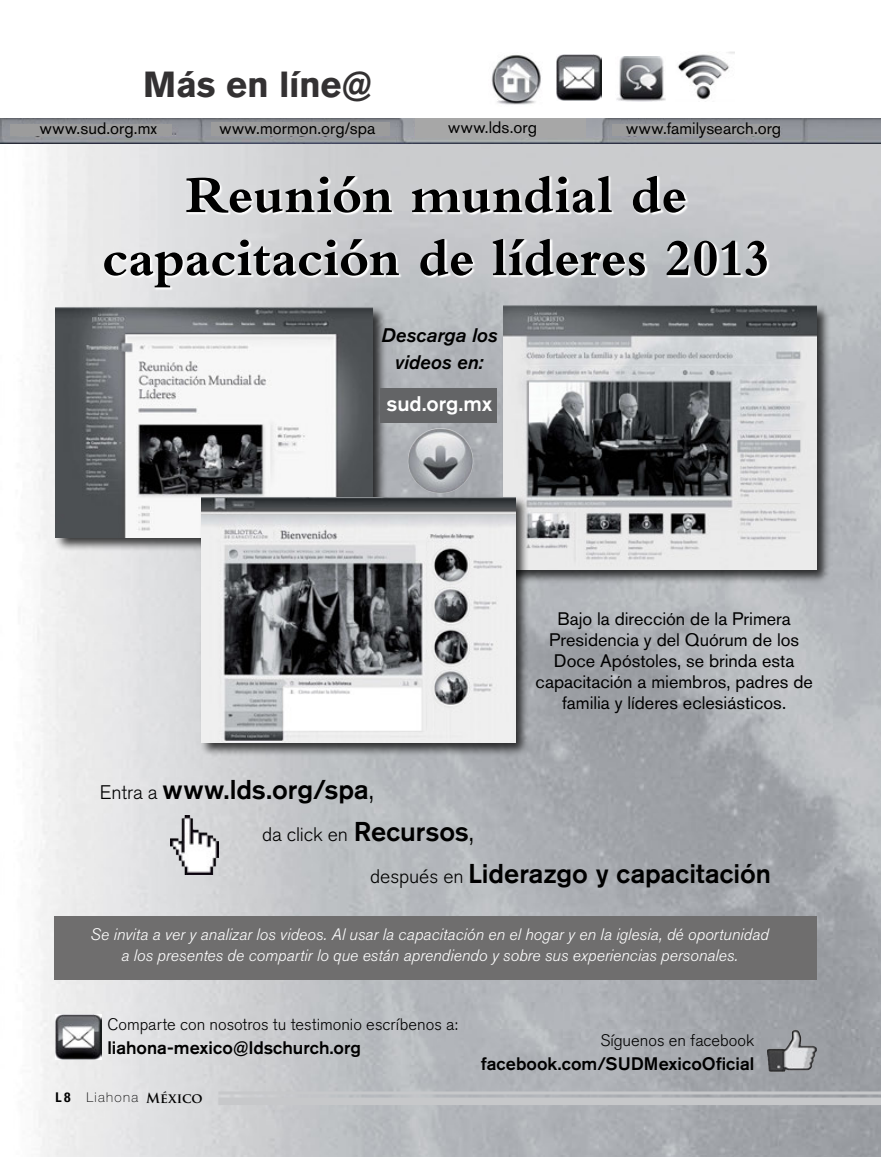
<style>
.page{position:relative;width:881px;height:1157px;background:#fff}
.page>*{position:absolute;margin:0;border:0;box-sizing:border-box;transform-origin:0 0}
.t1{font:700 54px/63px "Bembo Std";letter-spacing:-.005em;color:#000;text-align:center}
.t2{font:700 36px "Akzidenz Grotesk BQ";letter-spacing:-.01em;color:#333132}
.t3{font:500 27px "Akzidenz Grotesk BQ";color:#000}
.t4{font:500 21px "Akzidenz Grotesk BQ";color:#fff}
.t5{font:italic 19.5px/27px "Akzidenz Grotesk BQ Med";letter-spacing:-.005em;color:#000;text-align:center}
.t6{font:300 19.5px "Akzidenz Grotesk BQ";letter-spacing:-.005em;color:#000}
.t7{font:18px/21px "Akzidenz Grotesk BQ";color:#000;text-align:center}
.t8{font:500 18px "Akzidenz Grotesk BQ";color:#000}
.t9{font:italic 300 16.5px/21px "Akzidenz Grotesk BQ";color:#fff;text-align:center}
.t10{font:16.5px "Akzidenz Grotesk BQ";letter-spacing:.005em;color:#000}
.t11{font:300 16.5px "Akzidenz Grotesk BQ";color:#000}
.t12{font:100 13.5px "Helvetica Neue LT Std";letter-spacing:.1em;color:#000}
.s1{font-weight:300;font-size:19.5px}
.s2{font-weight:300}
.s3{font-weight:500;font-size:27px}
.s4{font-size:27px}
.s5{font-weight:700;font-stretch:condensed}
.s6{font-family:"Trajan Pro";font-weight:700}
</style>
<div class="page">
<img style="left:0;top:118px;width:880px;height:1039px">
<div style="left:10px;top:124px;width:162px;height:12px;background:#9c9c9c"></div>
<div style="left:211px;top:122px;width:178px;height:14px;background:#9c9c9c"></div>
<div style="left:415px;top:118px;width:170px;height:20px;background:#a7a7a7"></div>
<div style="left:612px;top:124px;width:167px;height:12px;background:#9c9c9c"></div>
<img style="left:491px;top:55px;width:50px;height:50px">
<img style="left:616px;top:56px;width:49px;height:45px">
<img style="left:556px;top:55px;width:45px;height:45px">
<img style="left:677px;top:52px;width:56px;height:48px">
<div style="left:218px;top:1097px;width:662px;height:8px;background:#c7c8ca"></div>
<hr style="left:218px;top:1091px;width:662px;height:3px;background:#c7c8ca">
<div style="left:54px;top:305px;width:333px;height:246px;background:#000;opacity:.75"></div>
<img style="left:56px;top:307px;width:317px;height:230px">
<img style="left:401px;top:422px;width:78px;height:73px">
<div style="left:380px;top:388px;width:117px;height:34px;background:#636466"></div>
<div style="left:501px;top:304px;width:329px;height:280px;background:#000;opacity:.75"></div>
<img style="left:503px;top:306px;width:313px;height:263px">
<div style="left:199px;top:495px;width:330px;height:262px;background:#000;opacity:.75"></div>
<img style="left:201px;top:497px;width:314px;height:245px">
<div style="left:54px;top:916px;width:762px;height:63px;background:#6f6e6e"></div>
<svg style="left:103px;top:176px;width:666px;height:114px"></svg>
<img style="left:170px;top:815px;width:48px;height:59px">
<img style="left:56px;top:1014px;width:45px;height:45px">
<img style="left:767px;top:1026px;width:49px;height:49px">
<h2 class="t2" style="left:143px;top:64px;width:231px">Más en líne@</h2>
<p class="t10" style="left:219px;top:118px;width:157px">www.mormon.org/spa</p>
<p class="t10" style="left:448px;top:118px;width:90px">www.lds.org</p>
<p class="t10" style="left:626px;top:118px;width:156px">www.familysearch.org</p>
<p class="t10" style="left:40px;top:118px;width:119px">www.sud.org.mx</p>
<h1 class="t1" style="left:102px;top:163px;width:670px">Reunión mundial de capacitación de líderes 2013</h1>
<p class="t5" style="left:381px;top:321px;width:118px">Descarga los videos en:</p>
<p class="t4" style="left:386px;top:391px;width:107px">sud.org.mx</p>
<p class="t7" style="left:535px;top:607px;width:279px">Bajo la dirección de la Primera<br>Presidencia y del Quórum de los<br>Doce Apóstoles, se brinda esta capacitación a miembros, padres de familia y líderes eclesiásticos.</p>
<h3 class="t3" style="left:100px;top:772px;width:275px"><span class="s1">Entra a</span> www.lds.org/spa<span class="s2">,</span></h3>
<p class="t6" style="left:262px;top:823px;width:213px">da click en <span class="s3">Recursos</span><span class="s4">,</span></p>
<h3 class="t3" style="left:370px;top:856px;width:402px"><span class="s1">después en</span> Liderazgo y capacitación</h3>
<p class="t9" style="left:91px;top:924px;width:679px">Se invita a ver y analizar los videos. Al usar la capacitación en el hogar y en la iglesia, dé oportunidad a los presentes de compartir lo que están aprendiendo y sobre sus experiencias personales.</p>
<p class="t11" style="left:107px;top:1015px;width:352px">Comparte con nosotros tu testimonio escríbenos a:</p>
<p class="t8" style="left:107px;top:1037px;width:255px">liahona-mexico@ldschurch.org</p>
<p class="t11" style="left:600px;top:1031px;width:155px">Síguenos en facebook</p>
<p class="t8" style="left:481px;top:1053px;width:275px">facebook.com/SUDMexicoOficial</p>
<p class="t12" style="left:55px;top:1089px;width:149px"><span class="s5">L8</span> Liahona <span class="s6">México</span></p>
</div>
